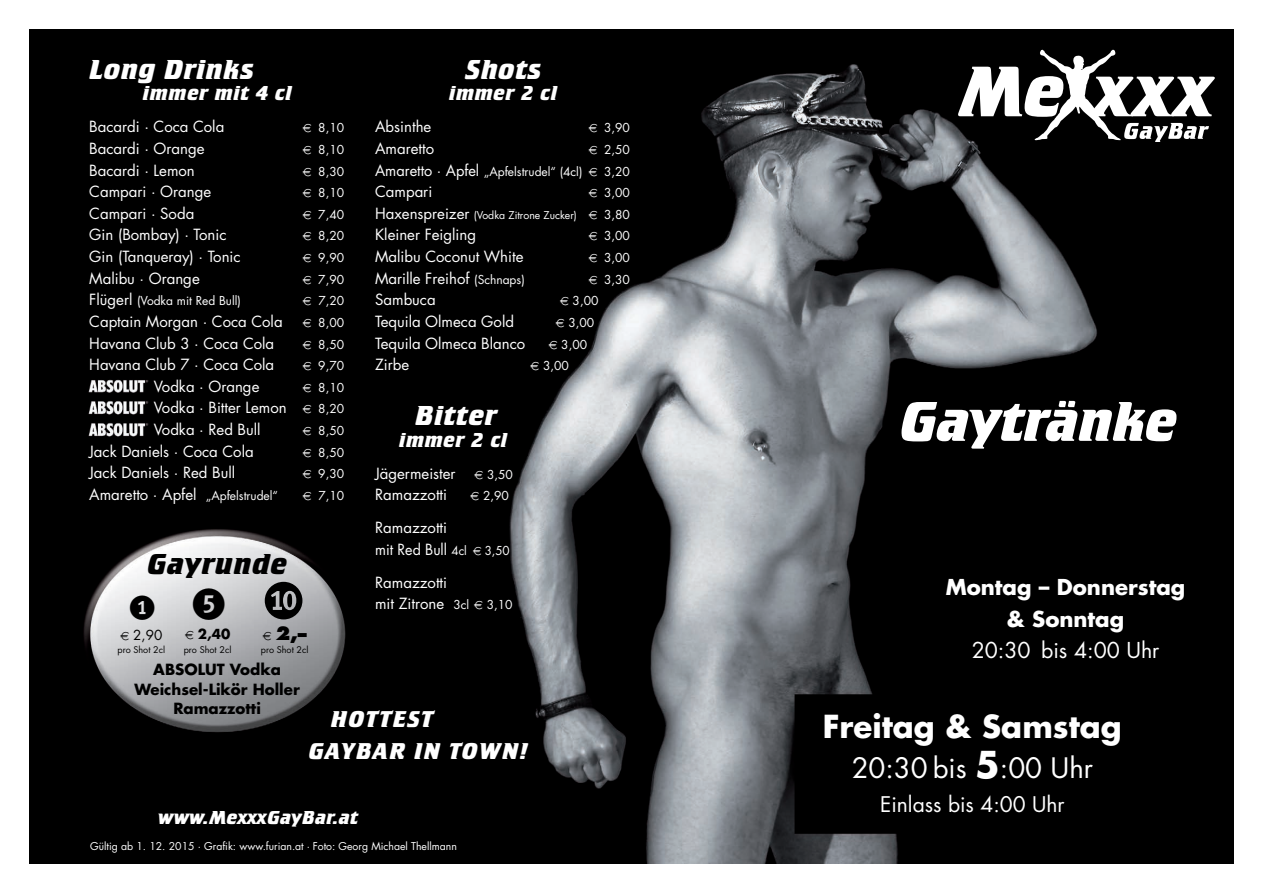
<style>
.page{position:relative;width:1263px;height:893px;background:#fff}
.page>*{position:absolute;margin:0;border:0;box-sizing:border-box;transform-origin:0 0}
.t1{font:italic 700 58.2px "Crillee T";color:#fff}
.t2{font:700 30.9px "Futura";color:#fff}
.t3{font:italic 700 30px "Crillee T";letter-spacing:.03em;color:#000}
.t4{font:italic 700 28.5px "Crillee T";letter-spacing:.03em;color:#fff}
.t5{font:27.45px "Futura";color:#fff}
.t6{font:italic 700 23.85px/32.4px "Crillee T";letter-spacing:.06em;color:#fff}
.t7{font:700 21.3px/31.3px "Futura";color:#fff;text-align:center}
.t8{font:21.3px "Futura";color:#fff}
.t9{font:italic 700 21px "Crillee T";letter-spacing:.03em;color:#fff}
.t10{font:21px "Futura";color:#fff}
.t11{font:italic 700 19.5px "Crillee T";letter-spacing:.02em;color:#fff}
.t12{font:800 18px "Futura";color:#000}
.t13{font:15px/21.6px "Futura";color:#fff}
.t14{font:700 15px/19.8px "Futura";color:#000;text-align:center}
.t15{font:13.5px "Futura";color:#000}
.t16{font:700 13.5px "Futura";color:#000}
.t17{font:12px/21.6px "Futura";color:#fff;text-align:right}
.t18{font:10.5px "Futura";color:#fff}
.t19{font:9px "Futura";color:#000}
.s1{font-family:"Euro Logo"}
.s2{font-size:15px}
.s3{font-family:"Euro Logo";font-size:12px}
.s4{font-size:12px}
.s5{font-family:"Euro Logo";font-weight:400;font-size:12px}
.s6{font-weight:700;font-size:36px}
</style>
<div class="page">
<img style="left:286px;top:30px;width:947px;height:833px">
<div style="left:30px;top:30px;width:256px;height:833px;background:#000"></div>
<svg style="left:958px;top:50px;width:257px;height:92px"></svg>
<img style="left:60px;top:504px;width:319px;height:268px">
<img style="left:88px;top:377px;width:63px;height:18px">
<img style="left:88px;top:399px;width:63px;height:18px">
<img style="left:88px;top:421px;width:63px;height:18px">
<svg style="left:130px;top:595px;width:25px;height:24px"></svg>
<svg style="left:193px;top:588px;width:32px;height:31px"></svg>
<svg style="left:265px;top:582px;width:37px;height:37px"></svg>
<h3 class="t4" style="left:89px;top:52px;width:166px">Long Drinks</h3>
<h3 class="t9" style="left:143px;top:81px;width:150px">immer mit 4 cl</h3>
<p class="t13" style="left:89px;top:117px;width:137px">Bacardi · Coca Cola</p>
<p class="t17" style="left:303px;top:118px;width:43px"><span class="s1">t</span> 8,10</p>
<p class="t13" style="left:89px;top:139px;width:117px">Bacardi · Orange</p>
<p class="t17" style="left:303px;top:140px;width:43px"><span class="s1">t</span> 8,10</p>
<p class="t13" style="left:89px;top:160px;width:107px">Bacardi · Lemon</p>
<p class="t17" style="left:303px;top:161px;width:43px"><span class="s1">t</span> 8,30</p>
<p class="t13" style="left:89px;top:182px;width:123px">Campari · Orange</p>
<p class="t17" style="left:303px;top:183px;width:43px"><span class="s1">t</span> 8,10</p>
<p class="t13" style="left:89px;top:204px;width:107px">Campari · Soda</p>
<p class="t17" style="left:303px;top:205px;width:43px"><span class="s1">t</span> 7,40</p>
<p class="t13" style="left:89px;top:225px;width:139px">Gin (Bombay) · Tonic</p>
<p class="t17" style="left:303px;top:226px;width:43px"><span class="s1">t</span> 8,20</p>
<p class="t13" style="left:89px;top:247px;width:153px">Gin (Tanqueray) · Tonic</p>
<p class="t17" style="left:303px;top:248px;width:43px"><span class="s1">t</span> 9,90</p>
<p class="t13" style="left:89px;top:269px;width:112px">Malibu · Orange</p>
<p class="t17" style="left:303px;top:269px;width:43px"><span class="s1">t</span> 7,90</p>
<p class="t17" style="left:89px;top:291px;width:153px"><span class="s2">Flügerl</span> (Vodka mit Red Bull)</p>
<p class="t17" style="left:303px;top:291px;width:43px"><span class="s1">t</span> 7,20</p>
<p class="t13" style="left:89px;top:312px;width:195px">Captain Morgan · Coca Cola</p>
<p class="t17" style="left:303px;top:313px;width:43px"><span class="s1">t</span> 8,00</p>
<p class="t13" style="left:89px;top:333px;width:186px">Havana Club 3 · Coca Cola</p>
<p class="t17" style="left:303px;top:334px;width:43px"><span class="s1">t</span> 8,50</p>
<p class="t13" style="left:89px;top:355px;width:186px">Havana Club 7 · Coca Cola</p>
<p class="t17" style="left:303px;top:356px;width:43px"><span class="s1">t</span> 9,70</p>
<p class="t13" style="left:154px;top:377px;width:107px">Vodka · Orange</p>
<p class="t17" style="left:303px;top:378px;width:43px"><span class="s1">t</span> 8,10</p>
<p class="t13" style="left:154px;top:398px;width:192px">Vodka · Bitter Lemon <span class="s3">t</span> <span class="s4">8,20<br></span>Vodka · Red Bull</p>
<p class="t17" style="left:303px;top:421px;width:43px"><span class="s1">t</span> 8,50</p>
<p class="t13" style="left:89px;top:442px;width:166px">Jack Daniels · Coca Cola</p>
<p class="t17" style="left:303px;top:442px;width:43px"><span class="s1">t</span> 8,50</p>
<p class="t13" style="left:89px;top:463px;width:147px">Jack Daniels · Red Bull</p>
<p class="t17" style="left:303px;top:464px;width:43px"><span class="s1">t</span> 9,30</p>
<p class="t13" style="left:89px;top:485px;width:190px">Amaretto · Apfel <span class="s4">„Apfelstrudel“</span></p>
<p class="t17" style="left:303px;top:486px;width:43px"><span class="s1">t</span> 7,10</p>
<h3 class="t3" style="left:147px;top:546px;width:141px">Gayrunde</h3>
<p class="t15" style="left:120px;top:628px;width:44px"><span class="s3">t</span> 2,90</p>
<p class="t19" style="left:118px;top:646px;width:49px">pro Shot 2cl</p>
<p class="t16" style="left:185px;top:628px;width:47px"><span class="s5">t</span> 2,40</p>
<p class="t19" style="left:184px;top:646px;width:49px">pro Shot 2cl</p>
<p class="t12" style="left:262px;top:625px;width:46px"><span class="s5">t</span> 2,–</p>
<p class="t19" style="left:261px;top:646px;width:49px">pro Shot 2cl</p>
<h3 class="t4" style="left:465px;top:52px;width:77px">Shots</h3>
<h3 class="t9" style="left:449px;top:81px;width:110px">immer 2 cl</h3>
<p class="t13" style="left:375px;top:117px;width:58px">Absinthe</p>
<p class="t17" style="left:588px;top:118px;width:43px"><span class="s1">t</span> 3,90</p>
<p class="t13" style="left:375px;top:139px;width:61px">Amaretto</p>
<p class="t17" style="left:375px;top:140px;width:256px"><span class="s1">t</span> 2,50<br><span class="s2">Amaretto · Apfel</span> „Apfelstrudel“ (4cl) <span class="s1">t</span> 3,20</p>
<p class="t13" style="left:375px;top:182px;width:59px">Campari</p>
<p class="t17" style="left:588px;top:183px;width:43px"><span class="s1">t</span> 3,00</p>
<p class="t18" style="left:375px;top:210px;width:256px"><span class="s2">Haxenspreizer</span> (Vodka Zitrone Zucker) <span class="s3">t</span> <span class="s4">3,80</span></p>
<p class="t13" style="left:375px;top:225px;width:103px">Kleiner Feigling</p>
<p class="t17" style="left:588px;top:226px;width:43px"><span class="s1">t</span> 3,00</p>
<p class="t13" style="left:375px;top:247px;width:150px">Malibu Coconut White</p>
<p class="t17" style="left:588px;top:248px;width:43px"><span class="s1">t</span> 3,00</p>
<p class="t13" style="left:375px;top:269px;width:151px">Marille Freihof <span class="s4">(Schnaps)</span></p>
<p class="t17" style="left:588px;top:269px;width:43px"><span class="s1">t</span> 3,30</p>
<p class="t13" style="left:375px;top:290px;width:62px">Sambuca</p>
<p class="t17" style="left:560px;top:291px;width:40px"><span class="s1">t</span> 3,00</p>
<p class="t13" style="left:375px;top:312px;width:140px">Tequila Olmeca Gold</p>
<p class="t17" style="left:555px;top:313px;width:40px"><span class="s1">t</span> 3,00</p>
<p class="t13" style="left:375px;top:333px;width:152px">Tequila Olmeca Blanco</p>
<p class="t17" style="left:548px;top:334px;width:40px"><span class="s1">t</span> 3,00</p>
<p class="t13" style="left:375px;top:355px;width:36px">Zirbe</p>
<p class="t17" style="left:530px;top:356px;width:40px"><span class="s1">t</span> 3,00</p>
<h3 class="t4" style="left:415px;top:399px;width:83px">Bitter</h3>
<h3 class="t9" style="left:399px;top:427px;width:110px">immer 2 cl</h3>
<p class="t13" style="left:375px;top:464px;width:139px">Jägermeister <span class="s3">t</span> <span class="s4">3,50<br></span>Ramazzotti</p>
<p class="t17" style="left:470px;top:486px;width:40px"><span class="s1">t</span> 2,90</p>
<p class="t13" style="left:375px;top:518px;width:136px">Ramazzotti<br>mit Red Bull <span class="s4">4cl</span> <span class="s3">t</span> <span class="s4">3,50</span></p>
<p class="t13" style="left:375px;top:573px;width:139px">Ramazzotti<br>mit Zitrone <span class="s4">3cl</span> <span class="s3">t</span> <span class="s4">3,10</span></p>
<p class="t14" style="left:134px;top:661px;width:167px">ABSOLUT Vodka<br>Weichsel-Likör Holler<br>Ramazzotti</p>
<h3 class="t6" style="left:309px;top:703px;width:220px;text-indent:22px">HOTTEST<br>GAYBAR IN TOWN!</h3>
<h3 class="t11" style="left:158px;top:805px;width:202px">www.MexxxGayBar.at</h3>
<p class="t18" style="left:90px;top:841px;width:368px">Gültig ab 1. 12. 2015 · Grafik: www.furian.at · Foto: Georg Michael Thellmann</p>
<h1 class="t1" style="left:900px;top:387px;width:278px">Gaytränke</h1>
<h3 class="t7" style="left:946px;top:573px;width:241px">Montag – Donnerstag &amp; Sonntag</h3>
<h3 class="t8" style="left:972px;top:640px;width:189px">20:30 bis 4:00 Uhr</h3>
<h2 class="t2" style="left:823px;top:713px;width:300px">Freitag &amp; Samstag</h2>
<h3 class="t5" style="left:852px;top:756px;width:243px">20:30 bis <span class="s6">5</span>:00 Uhr</h3>
<h3 class="t10" style="left:880px;top:795px;width:186px">Einlass bis 4:00 Uhr</h3>
</div>
